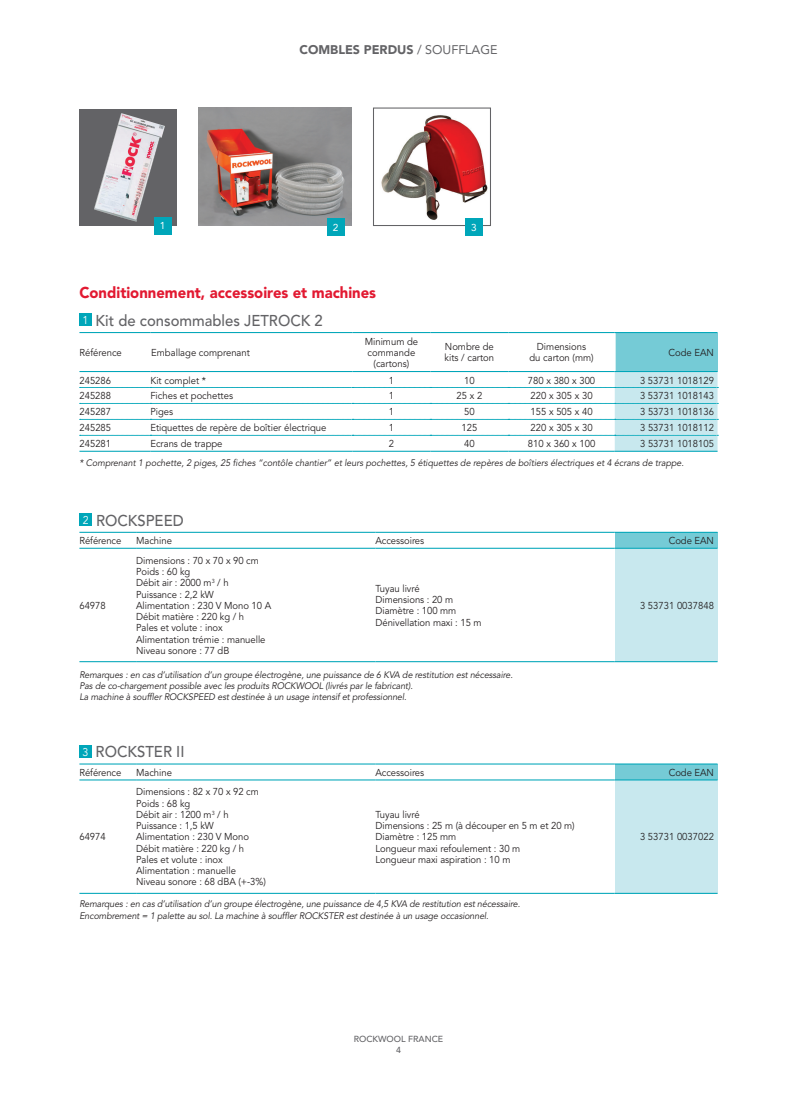
<style>
.page{position:relative;width:797px;height:1105px;background:#fff}
.page>*{position:absolute;margin:0;border:0;box-sizing:border-box;transform-origin:0 0}
.t1{font:500 15.62px "Avenir LT";color:#636366;scale:.95 1}
.t2{font:900 15.62px "Avenir LT";color:#e21931;scale:.95 1}
.t3{font:900 12.5px "Avenir LT";color:#636366}
.t4{font:10px/11.2px "Avenir LT";letter-spacing:-.005em;color:#231f20;scale:.95 1}
.t5{font:10px "Avenir LT";color:#fff}
.t6{font:italic 9.38px/11.2px "Avenir LT";letter-spacing:-.01em;color:#231f20;scale:.95 1}
.t7{font:500 8.75px/10.5px "Avenir LT";color:#636366;text-align:center}
.s1{font-weight:400}
.s2{font-weight:400;font-size:11.25px;color:#fff}
</style>
<div class="page">
<div style="left:80px;top:513px;width:12px;height:13px;background:#00a6b9"></div>
<div style="left:79px;top:745px;width:12px;height:12px;background:#00a6b9"></div>
<div style="left:614px;top:532px;width:103px;height:16px;background:#75cbd6"></div>
<div style="left:614px;top:548px;width:103px;height:114px;background:#c8e8ee"></div>
<hr style="left:79px;top:532px;width:57px;height:1px;background:#00a6b9">
<hr style="left:136px;top:532px;width:239px;height:1px;background:#00a6b9">
<hr style="left:375px;top:532px;width:239px;height:1px;background:#00a6b9">
<hr style="left:614px;top:532px;width:103px;height:1px;background:#00a6b9">
<hr style="left:79px;top:548px;width:57px;height:1px;background:#00a6b9">
<hr style="left:136px;top:548px;width:239px;height:1px;background:#00a6b9">
<hr style="left:375px;top:548px;width:239px;height:1px;background:#00a6b9">
<hr style="left:614px;top:548px;width:103px;height:1px;background:#00a6b9">
<hr style="left:79px;top:661px;width:57px;height:1px;background:#00a6b9">
<hr style="left:136px;top:661px;width:239px;height:1px;background:#00a6b9">
<hr style="left:375px;top:661px;width:239px;height:1px;background:#00a6b9">
<hr style="left:614px;top:661px;width:103px;height:1px;background:#00a6b9">
<div style="left:614px;top:764px;width:103px;height:16px;background:#75cbd6"></div>
<div style="left:614px;top:780px;width:103px;height:113px;background:#c8e8ee"></div>
<hr style="left:79px;top:763px;width:57px;height:1px;background:#00a6b9">
<hr style="left:136px;top:763px;width:239px;height:1px;background:#00a6b9">
<hr style="left:375px;top:763px;width:239px;height:1px;background:#00a6b9">
<hr style="left:614px;top:763px;width:103px;height:1px;background:#00a6b9">
<hr style="left:79px;top:779px;width:57px;height:1px;background:#00a6b9">
<hr style="left:136px;top:779px;width:239px;height:1px;background:#00a6b9">
<hr style="left:375px;top:779px;width:239px;height:1px;background:#00a6b9">
<hr style="left:614px;top:779px;width:103px;height:1px;background:#00a6b9">
<hr style="left:79px;top:893px;width:57px;height:1px;background:#00a6b9">
<hr style="left:136px;top:893px;width:239px;height:1px;background:#00a6b9">
<hr style="left:375px;top:893px;width:239px;height:1px;background:#00a6b9">
<hr style="left:614px;top:893px;width:103px;height:1px;background:#00a6b9">
<div style="left:79px;top:314px;width:12px;height:12px;background:#00a6b9"></div>
<div style="left:614px;top:333px;width:103px;height:38px;background:#75cbd6"></div>
<hr style="left:614px;top:333px;width:1px;height:38px;background:#fff">
<hr style="left:79px;top:332px;width:71px;height:1px;background:#00a6b9">
<hr style="left:150px;top:332px;width:202px;height:1px;background:#00a6b9">
<hr style="left:352px;top:332px;width:78px;height:1px;background:#00a6b9">
<hr style="left:430px;top:332px;width:78px;height:1px;background:#00a6b9">
<hr style="left:508px;top:332px;width:106px;height:1px;background:#00a6b9">
<hr style="left:614px;top:332px;width:103px;height:1px;background:#00a6b9">
<hr style="left:79px;top:371px;width:71px;height:1px;background:#00a6b9">
<hr style="left:79px;top:451px;width:71px;height:1px;background:#00a6b9">
<hr style="left:150px;top:451px;width:202px;height:1px;background:#00a6b9">
<hr style="left:352px;top:451px;width:78px;height:1px;background:#00a6b9">
<hr style="left:430px;top:451px;width:78px;height:1px;background:#00a6b9">
<hr style="left:508px;top:451px;width:106px;height:1px;background:#00a6b9">
<hr style="left:614px;top:451px;width:103px;height:1px;background:#00a6b9">
<svg style="left:80px;top:371px;width:638px;height:80px"></svg>
<img style="left:199px;top:108px;width:152px;height:117px">
<img style="left:381px;top:115px;width:107px;height:109px">
<div style="left:373px;top:108px;width:118px;height:118px;border:1px solid #636366"></div>
<div style="left:79px;top:109px;width:98px;height:117px;background:#636366"></div>
<img style="left:94px;top:113px;width:71px;height:109px">
<div style="left:327px;top:218px;width:17px;height:18px;background:#00a6b9"></div>
<div style="left:465px;top:218px;width:17px;height:18px;background:#00a6b9"></div>
<div style="left:154px;top:217px;width:18px;height:17px;background:#00a6b9"></div>
<p class="t3" style="left:299px;top:42px;width:199px">COMBLES PERDUS <span class="s1">/ SOUFFLAGE</span></p>
<p class="t5" style="left:160px;top:220px;width:7px">1</p>
<p class="t5" style="left:333px;top:221px;width:7px">2</p>
<p class="t5" style="left:471px;top:221px;width:7px">3</p>
<h1 class="t2" style="left:79px;top:283px;width:314px">Conditionnement, accessoires et machines</h1>
<h1 class="t1" style="left:82px;top:311px;width:254px"><span class="s2">1</span> Kit de consommables JETROCK 2</h1>
<p class="t4" style="left:79px;top:347px;width:46px">Référence</p>
<p class="t4" style="left:151px;top:347px;width:105px">Emballage comprenant</p>
<p class="t4" style="left:364px;top:336px;width:58px;text-align:center">Minimum de commande (cartons)</p>
<p class="t4" style="left:444px;top:341px;width:54px">Nombre de kits / carton</p>
<p class="t4" style="left:529px;top:341px;width:69px;text-align:center">Dimensions<br>du carton (mm)</p>
<p class="t4" style="left:668px;top:347px;width:49px">Code EAN</p>
<p class="t4" style="left:79px;top:375px;width:35px">245286</p>
<p class="t4" style="left:150px;top:375px;width:60px">Kit complet *</p>
<p class="t4" style="left:389px;top:375px;width:7px">1</p>
<p class="t4" style="left:464px;top:375px;width:13px">10</p>
<p class="t4" style="left:528px;top:375px;width:72px">780 x 380 x 300</p>
<p class="t4" style="left:640px;top:375px;width:79px">3 53731 1018129</p>
<p class="t4" style="left:79px;top:390px;width:35px">245288</p>
<p class="t4" style="left:150px;top:390px;width:89px">Fiches et pochettes</p>
<p class="t4" style="left:389px;top:390px;width:7px">1</p>
<p class="t4" style="left:456px;top:390px;width:29px">25 x 2</p>
<p class="t4" style="left:530px;top:390px;width:67px">220 x 305 x 30</p>
<p class="t4" style="left:640px;top:390px;width:79px">3 53731 1018143</p>
<p class="t4" style="left:79px;top:406px;width:35px">245287</p>
<p class="t4" style="left:150px;top:406px;width:26px">Piges</p>
<p class="t4" style="left:389px;top:406px;width:7px">1</p>
<p class="t4" style="left:464px;top:406px;width:13px">50</p>
<p class="t4" style="left:530px;top:406px;width:67px">155 x 505 x 40</p>
<p class="t4" style="left:640px;top:406px;width:79px">3 53731 1018136</p>
<p class="t4" style="left:79px;top:422px;width:35px">245285</p>
<p class="t4" style="left:150px;top:422px;width:187px">Etiquettes de repère de boîtier électrique</p>
<p class="t4" style="left:389px;top:422px;width:7px">1</p>
<p class="t4" style="left:461px;top:422px;width:18px">125</p>
<p class="t4" style="left:530px;top:422px;width:67px">220 x 305 x 30</p>
<p class="t4" style="left:640px;top:422px;width:79px">3 53731 1018112</p>
<p class="t4" style="left:79px;top:438px;width:35px">245281</p>
<p class="t4" style="left:150px;top:438px;width:77px">Ecrans de trappe</p>
<p class="t4" style="left:389px;top:438px;width:7px">2</p>
<p class="t4" style="left:464px;top:438px;width:13px">40</p>
<p class="t4" style="left:528px;top:438px;width:72px">810 x 360 x 100</p>
<p class="t4" style="left:640px;top:438px;width:79px">3 53731 1018105</p>
<p class="t6" style="left:79px;top:457px;width:638px">* Comprenant 1 pochette, 2 piges, 25 fiches “contôle chantier” et leurs pochettes, 5 étiquettes de repères de boîtiers électriques et 4 écrans de trappe.</p>
<h1 class="t1" style="left:83px;top:511px;width:108px"><span class="s2">2</span> ROCKSPEED</h1>
<p class="t4" style="left:79px;top:535px;width:46px">Référence</p>
<p class="t4" style="left:136px;top:535px;width:39px">Machine</p>
<p class="t4" style="left:375px;top:535px;width:53px">Accessoires</p>
<p class="t4" style="left:668px;top:535px;width:49px">Code EAN</p>
<p class="t4" style="left:79px;top:600px;width:29px">64978</p>
<p class="t4" style="left:136px;top:555px;width:144px">Dimensions : 70 x 70 x 90 cm<br>Poids : 60 kg<br>Débit air : 2000 m<sup>3</sup> / h<br>Puissance : 2,2 kW<br>Alimentation : 230 V Mono 10 A<br>Débit matière : 220 kg / h<br>Pales et volute : inox<br>Alimentation trémie : manuelle<br>Niveau sonore : 77 dB</p>
<p class="t4" style="left:375px;top:583px;width:113px">Tuyau livré<br>Dimensions : 20 m<br>Diamètre : 100 mm<br>Dénivellation maxi : 15 m</p>
<p class="t6" style="left:79px;top:669px;width:458px">Remarques : en cas d’utilisation d’un groupe électrogène, une puissance de 6 KVA de restitution est nécessaire.<br>Pas de co-chargement possible avec les produits ROCKWOOL (livrés par le fabricant).<br>La machine à souffler ROCKSPEED est destinée à un usage intensif et professionnel.</p>
<h1 class="t1" style="left:82px;top:743px;width:109px"><span class="s2">3</span> ROCKSTER II</h1>
<p class="t4" style="left:640px;top:600px;width:79px">3 53731 0037848</p>
<p class="t4" style="left:79px;top:767px;width:46px">Référence</p>
<p class="t4" style="left:136px;top:767px;width:39px">Machine</p>
<p class="t4" style="left:375px;top:767px;width:53px">Accessoires</p>
<p class="t4" style="left:668px;top:767px;width:49px">Code EAN</p>
<p class="t4" style="left:79px;top:832px;width:29px">64974</p>
<p class="t4" style="left:136px;top:787px;width:138px">Dimensions : 82 x 70 x 92 cm<br>Poids : 68 kg<br>Débit air : 1200 m<sup>3</sup> / h<br>Puissance : 1,5 kW<br>Alimentation : 230 V Mono<br>Débit matière : 220 kg / h<br>Pales et volute : inox<br>Alimentation : manuelle<br>Niveau sonore : 68 dBA (+-3%)</p>
<p class="t4" style="left:375px;top:809px;width:211px">Tuyau livré<br>Dimensions : 25 m (à découper en 5 m et 20 m)<br>Diamètre : 125 mm<br>Longueur maxi refoulement : 30 m<br>Longueur maxi aspiration : 10 m</p>
<p class="t6" style="left:79px;top:899px;width:465px">Remarques : en cas d’utilisation d’un groupe électrogène, une puissance de 4,5 KVA de restitution est nécessaire.<br>Encombrement = 1 palette au sol. La machine à souffler ROCKSTER est destinée à un usage occasionnel.</p>
<p class="t7" style="left:354px;top:1034px;width:91px">ROCKWOOL FRANCE<br>4</p>
<p class="t4" style="left:640px;top:832px;width:79px">3 53731 0037022</p>
</div>
